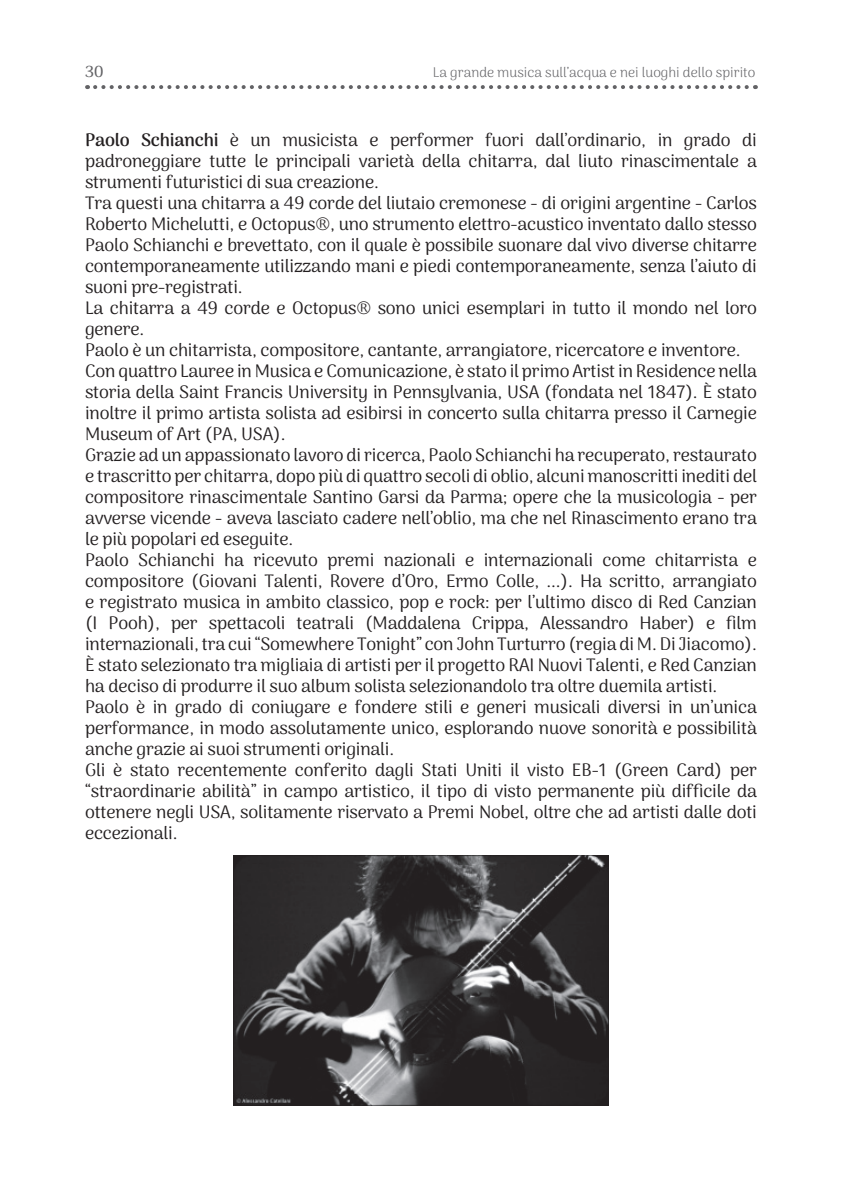
<style>
.page{position:relative;width:842px;height:1191px;background:#fff}
.page>*{position:absolute;margin:0;border:0;box-sizing:border-box;transform-origin:0 0}
.t1{font:18px/21px "Arima Koshi";letter-spacing:-.01em;color:#231f20}
.t2{font:500 16px "Arima Koshi";color:#636366}
.t3{font:300 14px "Arima Koshi";color:#636366}
.s1{font-weight:700}
</style>
<div class="page">
<img style="left:233px;top:855px;width:376px;height:251px">
<svg style="left:95px;top:85px;width:661px;height:4px"></svg>
<p class="t2" style="left:85px;top:65px;width:20px">30</p>
<p class="t3" style="left:433px;top:66px;width:324px">La grande musica sull’acqua e nei luoghi dello spirito</p>
<p class="t1" style="left:85px;top:131px;width:673px"><span class="s1">Paolo Schianchi</span> è un musicista e performer fuori dall’ordinario, in grado di padroneggiare tutte le principali varietà della chitarra, dal liuto rinascimentale a strumenti futuristici di sua creazione.<br>Tra questi una chitarra a 49 corde del liutaio cremonese - di origini argentine - Carlos Roberto Michelutti, e Octopus® , uno strumento elettro-acustico inventato dallo stesso Paolo Schianchi e brevettato, con il quale è possibile suonare dal vivo diverse chitarre contemporaneamente utilizzando mani e piedi contemporaneamente, senza l’aiuto di suoni pre-registrati.<br>La chitarra a 49 corde e Octopus® sono unici esemplari in tutto il mondo nel loro genere.<br>Paolo è un chitarrista, compositore, cantante, arrangiatore, ricercatore e inventore.<br>Con quattro Lauree in Musica e Comunicazione, è stato il primo Artist in Residence nella storia della Saint Francis University in Pennsylvania, USA (fondata nel 1847). È stato inoltre il primo artista solista ad esibirsi in concerto sulla chitarra presso il Carnegie Museum of Art (PA, USA).<br>Grazie ad un appassionato lavoro di ricerca, Paolo Schianchi ha recuperato, restaurato e trascritto per chitarra, dopo più di quattro secoli di oblio, alcuni manoscritti inediti del compositore rinascimentale Santino Garsi da Parma ; opere che la musicologia - per avverse vicende - aveva lasciato cadere nell’oblio, ma che nel Rinascimento erano tra le più popolari ed eseguite.<br>Paolo Schianchi ha ricevuto premi nazionali e internazionali come chitarrista e compositore (Giovani Talenti, Rovere d’Oro, Ermo Colle, ...). Ha scritto , arrangiato e registrato musica in ambito classico, pop e rock: per l’ultimo disco di Red Canzian (I Pooh), per spettacoli teatrali ( Maddalena Crippa , Alessandro Haber ) e film internazionali, tra cui “Somewhere Tonight” con John Turturro (regia di M. Di Jiacomo).<br>È stato selezionato tra migliaia di artisti per il progetto RAI Nuovi Talenti , e Red Canzian ha deciso di produrre il suo album solista selezionandolo tra oltre duemila artisti.<br>Paolo è in grado di coniugare e fondere stili e generi musicali diversi in un’unica performance, in modo assolutamente unico, esplorando nuove sonorità e possibilità anche grazie ai suoi strumenti originali.<br>Gli è stato recentemente conferito dagli Stati Uniti il visto EB-1 (Green Card) per “straordinarie abilità” in campo artistico, il tipo di visto permanente più difficile da ottenere negli USA, solitamente riservato a Premi Nobel, oltre che ad artisti dalle doti eccezionali.</p>
</div>
